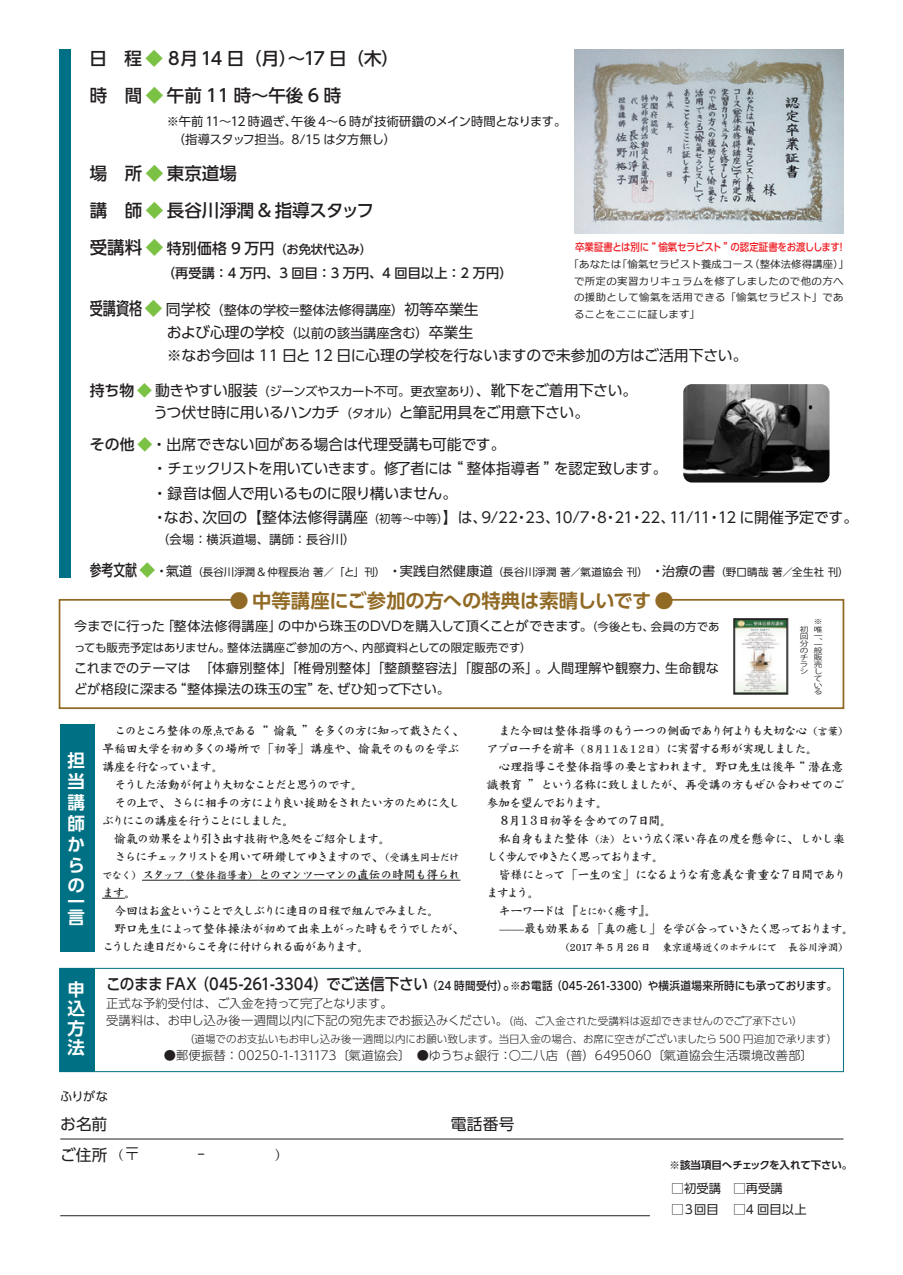
<style>
.page{position:relative;width:903px;height:1275px;background:#fff}
.page>*{position:absolute;margin:0;border:0;box-sizing:border-box;transform-origin:0 0}
.t1{font:700 19.25px "UD Shin Go Pro De";letter-spacing:-.005em;color:#916a25}
.t2{font:500 17.5px/36.8px "UD Shin Go Pro";color:#231f20}
.t3{font:700 17.5px/20.8px "UD Shin Go Pro De";color:#fff;text-align:justify}
.t4{font:15.75px "UD Shin Go Pro";letter-spacing:.02em;color:#231f20}
.t5{font:14.88px/24.5px "UD Shin Go Pro";letter-spacing:-.015em;color:#231f20}
.t6{font:13.12px "UD Shin Go Pro";letter-spacing:.005em;color:#231f20}
.t7{font:13.12px/21px "UD Shin Go Pro";letter-spacing:.025em;color:#231f20}
.t8{font:500 13.12px "UD Shin Go Pro";letter-spacing:.015em;color:#231f20}
.t9{font:12.25px/18px "DF Kai Sho Std W7";letter-spacing:-.105em;color:#231f20}
.t10{font:300 12.25px/17.5px "UD Shin Go Pro";color:#231f20}
.t11{font:12.25px/17.5px "UD Shin Go Pro";color:#231f20}
.t12{font:12.25px "UD Shin Go Pro";letter-spacing:-.03em;color:#231f20}
.t13{font:12.25px "DF Kai Sho Std W7";letter-spacing:-.125em;color:#231f20}
.t14{font:12.25px "DF Kai Sho Std W7";letter-spacing:-.08em;color:#231f20}
.t15{font:12.25px "DF Kai Sho Std W7";letter-spacing:-.075em;color:#231f20}
.t16{font:12.25px "DF Kai Sho Std W7";letter-spacing:-.085em;color:#231f20}
.t17{font:500 12.25px "UD Shin Go Pro";color:#231f20}
.t18{font:12.25px "DF Kai Sho Std W7";letter-spacing:-.13em;color:#231f20}
.t19{font:12.25px "DF Kai Sho Std W7";letter-spacing:-.17em;color:#231f20}
.t20{font:12.25px "UD Shin Go Pro";letter-spacing:.035em;color:#231f20}
.t21{font:500 11.38px "UD Shin Go Pro";letter-spacing:.01em;color:#231f20;scale:.93 1}
.t22{font:11.38px "UD Shin Go Pro";color:#231f20}
.t23{font:10.5px "UD Shin Go Pro";letter-spacing:.015em;color:#231f20}
.t24{font:300 10.5px "UD Shin Go Pro";color:#231f20}
.t25{font:10.5px "C4 Beogo R";letter-spacing:.03em;color:#231f20}
.t26{font:10.5px "C4 Beogo R";color:#231f20}
.t27{font:10.5px "DF Kai Sho Std W7";letter-spacing:-.05em;color:#231f20}
.t28{font:500 10.5px "UD Shin Go Pro";letter-spacing:-.02em;color:#ee1d23;scale:.9 1}
.t29{font:700 10.5px "UD Shin Go Pro De";letter-spacing:-.015em;color:#231f20}
.t30{font:8.75px "Koz Go Pro";color:#231f20;scale:.8 1}
.t31{font:7px/7px "Koz Go Pro";color:#231f20;scale:1.24 1}
.s1{color:#7bc144}
.s2{font-size:17.5px}
.s3{font-size:17.5px;color:#7bc144}
.s4{font-size:14.88px}
.s5{font-weight:500;font-size:17.5px}
.s6{font-weight:500;font-size:17.5px;color:#7bc144}
.s7{font-size:13.12px}
.s8{font-weight:500;font-size:14.88px}
.s9{font-weight:500;font-size:14.88px;color:#7bc144}
.s10{font-size:12.25px}
.s11{font-weight:500}
.s12{font-weight:500;color:#7bc144}
.s13{font-size:11.38px}
.s14{font-weight:500;font-size:15.75px}
.s15{font-weight:500;font-size:15.75px;color:#7bc144}
.s16{font-size:10.5px}
.s17{font-size:15.75px}
</style>
<div class="page">
<hr style="left:60px;top:1139px;width:783px;height:1px;background:#231f20">
<hr style="left:60px;top:1215px;width:590px;height:1px;background:#231f20">
<hr style="left:142px;top:880px;width:42px;height:1px;background:#231f20">
<hr style="left:184px;top:880px;width:74px;height:1px;background:#231f20">
<hr style="left:258px;top:880px;width:202px;height:1px;background:#231f20">
<svg style="left:102px;top:898px;width:23px;height:1px"></svg>
<img style="left:736px;top:621px;width:49px;height:70px">
<div style="left:733px;top:618px;width:55px;height:76px;border:1px solid #231f20"></div>
<div style="left:734px;top:619px;width:53px;height:74px;border:1px solid #231f20"></div>
<div style="left:59px;top:599px;width:785px;height:110px;border:2px solid #916a25"></div>
<div style="left:234px;top:587px;width:429px;height:25px;background:#fff"></div>
<img style="left:575px;top:50px;width:268px;height:183px">
<div style="left:59px;top:968px;width:785px;height:104px;border:1px solid #007184"></div>
<div style="left:60px;top:968px;width:34px;height:104px;background:#007184"></div>
<div style="left:60px;top:50px;width:11px;height:528px;background:#007184"></div>
<div style="left:60px;top:724px;width:34px;height:228px;background:#007184"></div>
<img style="left:683px;top:384px;width:146px;height:98px">
<p class="t2" style="left:90px;top:39px;width:311px">日　程 <span class="s1">◆</span>８月 14 日（月）～17 日（木）時 間<span class="s1">◆</span>午前11時～午後6時</p>
<p class="t11" style="left:173px;top:112px;width:395px;text-indent:-6px">※午前 11～12 時過ぎ、午後 4～6 時が技術研鑽のメイン時間となります。（指導スタッフ担当。8/15 は夕方無し）</p>
<p class="t2" style="left:90px;top:155px;width:286px">場 所<span class="s1">◆</span>東京道場<br>講 師 <span class="s1">◆</span> 長谷川淨潤＆指導スタッフ</p>
<p class="t17" style="left:90px;top:239px;width:284px"><span class="s2">受講料</span> <span class="s3">◆</span> <span class="s4">特別価格 9 万円</span>（お免状代込み）</p>
<p class="t8" style="left:162px;top:263px;width:352px">（再受講：4 万円、3 回目：3 万円、4 回目以上：2 万円）</p>
<p class="t6" style="left:90px;top:300px;width:390px"><span class="s5">受講資格</span> <span class="s6">◆</span> <span class="s4">同学校</span>（整体の学校＝整体法修得講座）<span class="s4">初等卒業生</span></p>
<p class="t5" style="left:167px;top:320px;width:582px;line-height:22.8px">および心理の学校<span class="s7">（以前の該当講座含む）</span>卒業生<br>※なお今回は 11 日と 12 日に心理の学校を行ないますので未参加の方はご活用下さい。</p>
<p class="t12" style="left:90px;top:381px;width:549px"><span class="s8">持ち物</span> <span class="s9">◆</span> <span class="s4">動きやすい服装</span>（ジーンズやスカート不可。更衣室あり）<span class="s4">、靴下をご着用下さい。</span></p>
<p class="t5" style="left:90px;top:397px;width:501px;line-height:31.5px;text-indent:63px">うつ伏せ時に用いるハンカチ<span class="s10">（タオル）</span>と筆記用具をご用意下さい。<span class="s11">その他</span> <span class="s12">◆</span>・出席できない回がある場合は代理受講も可能です。</p>
<p class="t5" style="left:153px;top:456px;width:707px">・チェックリストを用いていきます。修了者には“ 整体指導者 ”を認定致します。<br>・録音は個人で用いるものに限り構いません。<br>・なお、次回の【整体法修得講座<span class="s13">（初等～中等）</span>】は、9/22・23、10/7・8・21・22、11/11・12 に開催予定です。</p>
<p class="t20" style="left:157px;top:530px;width:200px">（会場：横浜道場、講師：長谷川）</p>
<p class="t23" style="left:90px;top:563px;width:760px"><span class="s14">参考文献</span> <span class="s15">◆</span><span class="s7">・氣道</span>（長谷川淨潤＆仲程長治 著／「と」刊）　<span class="s7">・実践自然健康道</span>（長谷川淨潤 著／氣道協会 刊）　<span class="s7">・治療の書</span>（野口晴哉 著／全生社 刊）</p>
<p class="t28" style="left:575px;top:239px;width:302px">卒業証書とは別に“ 愉氣セラピスト ”の認定証書をお渡しします！</p>
<p class="t26" style="left:569px;top:259px;width:282px">「あなたは「愉氣セラピスト養成コース（整体法修得講座）」</p>
<p class="t25" style="left:574px;top:275px;width:271px">で所定の実習カリキュラムを修了しましたので他の方へ</p>
<p class="t25" style="left:574px;top:292px;width:271px">の援助として愉氣を活用できる「愉氣セラピスト」であ</p>
<p class="t26" style="left:574px;top:309px;width:127px">ることをここに証します」</p>
<p class="t1" style="left:229px;top:585px;width:446px">● 中等講座にご参加の方への特典は素晴しいです ●</p>
<p class="t6" style="left:74px;top:616px;width:647px">今までに行った「整体法修得講座」の中から珠玉のDVDを購入して頂くことができます。<span class="s13">（今後とも、会員の方であ</span></p>
<p class="t22" style="left:74px;top:639px;width:459px">っても販売予定はありません。整体法講座ご参加の方へ、内部資料としての限定販売です）</p>
<p class="t7" style="left:74px;top:657px;width:646px">これまでのテーマは 「体癖別整体」「椎骨別整体」「整顔整容法」「腹部の系」。人間理解や観察力、生命観などが格段に深まる“整体操法の珠玉の宝”を、ぜひ知って下さい。</p>
<p class="t30" style="left:824px;top:618px;width:10px;rotate:90deg">※</p>
<p class="t31" style="left:814px;top:626px;width:8px;line-height:6.3px">唯一</p>
<p class="t31" style="left:814px;top:639px;width:8px;text-align:justify">、一般販売している</p>
<p class="t31" style="left:800px;top:626px;width:8px">初回分のチラシ</p>
<p class="t3" style="left:68px;top:749px;width:19px">担当講師からの</p>
<p class="t3" style="left:68px;top:893px;width:18px;line-height:16.1px">一言</p>
<p class="t3" style="left:68px;top:979px;width:19px;line-height:19.2px">申込方法</p>
<p class="t9" style="left:102px;top:721px;width:365px">　このところ整体の原点である“ 愉氣 ”を多くの方に知って戴きたく、早稲田大学を初め多くの場所で「初等」講座や、愉氣そのものを学ぶ講座を行なっています。<br>　そうした活動が何より大切なことだと思うのです。<br>　その上で、さらに相手の方により良い援助をされたい方のために久しぶりにこの講座を行うことにしました。<br>　愉氣の効果をより引き出す技術や急処をご紹介します。<br>　さらにチェックリストを用いて研鑽してゆきますので、<span class="s16">（受講生同士だけでなく）</span>スタッフ<span class="s16">（整体指導者）</span>とのマンツーマンの直伝の時間も得られます。<br>　今回はお盆ということで久しぶりに連日の日程で組んでみました。<br>　野口先生によって整体操法が初めて出来上がった時もそうでしたが、こうした連日だからこそ身に付けられる面があります。</p>
<p class="t9" style="left:486px;top:721px;width:364px">　また今回は整体指導のもう一つの側面であり何よりも大切な心<span class="s16">（言葉）</span></p>
<p class="t9" style="left:486px;top:739px;width:334px">アプローチを前半<span class="s16">（８月１１＆１２日）</span>に実習する形が実現しました。</p>
<p class="t14" style="left:486px;top:760px;width:359px">　心理指導こそ整体指導の要と言われます。野口先生は後年“ 潜在意</p>
<p class="t15" style="left:486px;top:778px;width:359px">識教育 ”という名称に致しましたが、再受講の方もぜひ合わせてのご</p>
<p class="t9" style="left:486px;top:793px;width:124px">参加を望んでおります。</p>
<p class="t18" style="left:486px;top:814px;width:188px">　８月１３日初等を含めての７日間。</p>
<p class="t9" style="left:486px;top:829px;width:360px">　私自身もまた整体<span class="s16">（法）</span>という広く深い存在の度を懸命に、しかし楽</p>
<p class="t19" style="left:486px;top:850px;width:180px">しく歩んでゆきたく思っております。</p>
<p class="t16" style="left:499px;top:868px;width:349px">皆様にとって「一生の宝」になるような有意義な貴重な７日間であり</p>
<p class="t9" style="left:486px;top:883px;width:55px">ますよう。</p>
<p class="t9" style="left:486px;top:901px;width:172px">　キーワードは『<span class="s16">とにかく</span>癒す』。</p>
<p class="t13" style="left:493px;top:922px;width:363px">　̶̶最も効果ある「真の癒し」を学び合っていきたく思っております。</p>
<p class="t27" style="left:559px;top:942px;width:291px">（2017 年 5 月 26 日　東京道場近くのホテルにて　長谷川淨潤）</p>
<p class="t21" style="left:106px;top:977px;width:788px"><span class="s17">このまま FAX（045-261-3304）でご送信下さい</span>（24 時間受付）<span class="s17">。</span>※お電話（045-261-3300）や横浜道場来所時にも承っております。</p>
<p class="t10" style="left:106px;top:994px;width:698px">正式な予約受付は、ご入金を持って完了となります。<br>受講料は、お申し込み後一週間以内に下記の宛先までお振込みください。<span class="s16">（尚、ご入金された受講料は返却できませんのでご了承下さい）</span></p>
<p class="t24" style="left:184px;top:1030px;width:655px">（道場でのお支払いもお申し込み後一週間以内にお願い致します。当日入金の場合、お席に空きがございましたら 500 円追加で承ります）</p>
<p class="t10" style="left:164px;top:1046px;width:651px">●郵便振替：00250-1-131173〔氣道協会〕　●ゆうちょ銀行：〇二八店（普）6495060〔氣道協会生活環境改善部〕</p>
<p class="t11" style="left:60px;top:1087px;width:49px">ふりがな</p>
<p class="t4" style="left:60px;top:1111px;width:49px">お名前</p>
<p class="t4" style="left:451px;top:1111px;width:65px">電話番号</p>
<p class="t29" style="left:669px;top:1157px;width:184px">※該当項目へチェックを入れて下さい。</p>
<p class="t11" style="left:671px;top:1179px;width:113px">□初受講　□再受講</p>
<p class="t11" style="left:671px;top:1200px;width:137px">□３回目 □4 回目以上</p>
</div>
